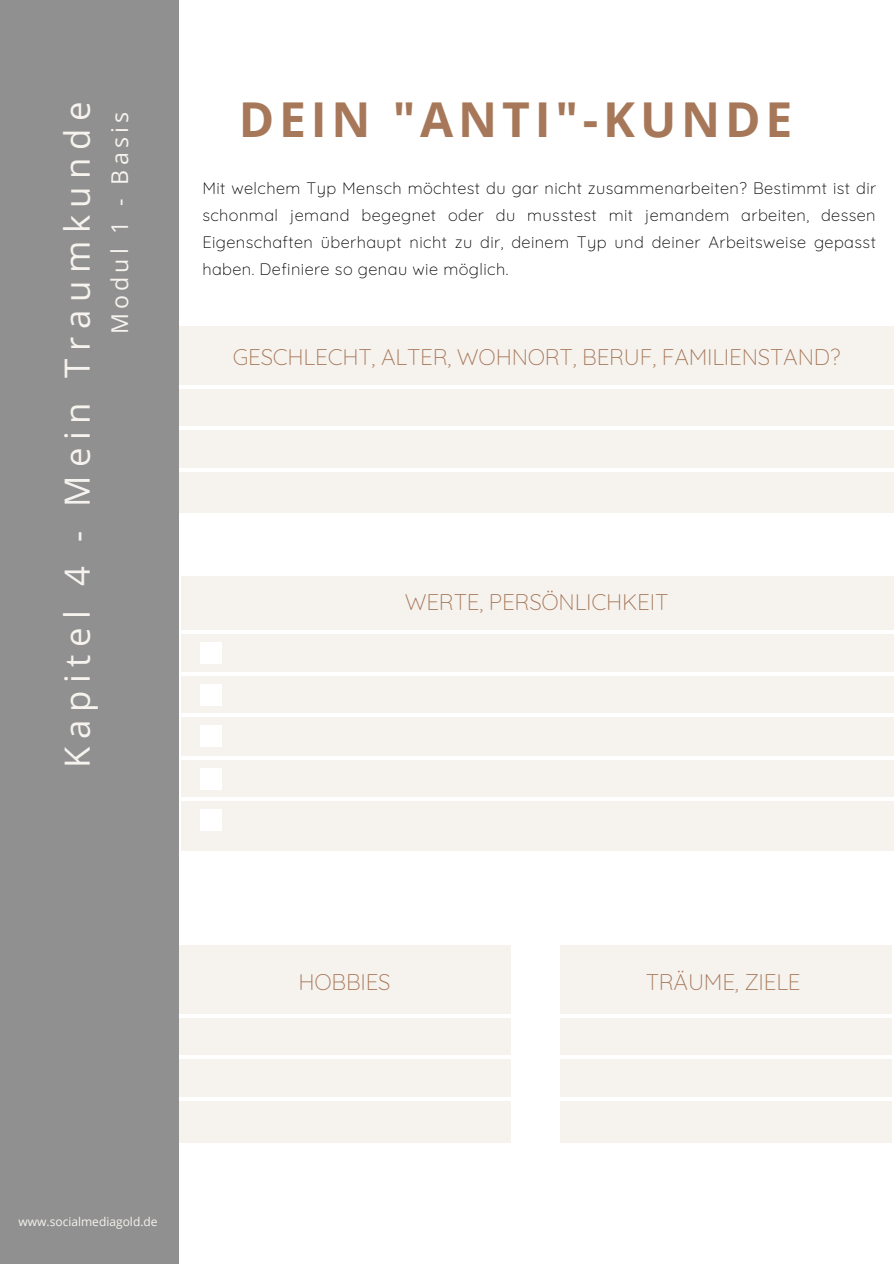
<style>
.page{position:relative;width:894px;height:1264px;background:#fff}
.page>*{position:absolute;margin:0;border:0;box-sizing:border-box;transform-origin:0 0}
.t1{font:700 48px "Open Sans";letter-spacing:.1em;color:#a67758}
.t2{font:34.8px "Open Sans";letter-spacing:.22em;color:#f6f3ef}
.t3{font:23.25px "Open Sans";letter-spacing:.18em;color:#f6f3ef}
.t4{font:300 22.5px "Quicksand";letter-spacing:-.01em;color:#a67758}
.t5{font:300 16.5px/27px "Quicksand";letter-spacing:.025em;color:#000;text-align:justify}
.t6{font:12px "Open Sans";color:#f6f3ef}
</style>
<div class="page">
<div style="left:179px;top:326px;width:714px;height:186px;background:#f6f3ef"></div>
<hr style="left:179px;top:385px;width:714px;height:3px;background:#fff">
<hr style="left:179px;top:427px;width:714px;height:3px;background:#fff">
<hr style="left:179px;top:468px;width:714px;height:3px;background:#fff">
<div style="left:181px;top:576px;width:712px;height:275px;background:#f6f3ef"></div>
<hr style="left:179px;top:630px;width:714px;height:4px;background:#fff">
<hr style="left:179px;top:672px;width:714px;height:3px;background:#fff">
<hr style="left:179px;top:713px;width:714px;height:4px;background:#fff">
<hr style="left:179px;top:756px;width:714px;height:3px;background:#fff">
<hr style="left:179px;top:797px;width:714px;height:4px;background:#fff">
<div style="left:200px;top:642px;width:21px;height:22px;background:#fff"></div>
<div style="left:200px;top:684px;width:21px;height:22px;background:#fff"></div>
<div style="left:200px;top:725px;width:21px;height:21px;background:#fff"></div>
<div style="left:200px;top:768px;width:21px;height:21px;background:#fff"></div>
<div style="left:200px;top:809px;width:21px;height:21px;background:#fff"></div>
<div style="left:179px;top:945px;width:331px;height:197px;background:#f6f3ef"></div>
<hr style="left:179px;top:1014px;width:331px;height:3px;background:#fff">
<hr style="left:179px;top:1055px;width:331px;height:4px;background:#fff">
<hr style="left:179px;top:1097px;width:331px;height:3px;background:#fff">
<div style="left:560px;top:945px;width:331px;height:197px;background:#f6f3ef"></div>
<hr style="left:560px;top:1014px;width:331px;height:3px;background:#fff">
<hr style="left:560px;top:1055px;width:331px;height:4px;background:#fff">
<hr style="left:560px;top:1097px;width:331px;height:3px;background:#fff">
<div style="left:0;top:0;width:179px;height:1263px;background:#909090"></div>
<p class="t2" style="left:52px;top:768px;width:668px;rotate:-90deg">Kapitel 4 - Mein Traumkunde</p>
<p class="t3" style="left:103px;top:334px;width:224px;rotate:-90deg">Modul 1 - Basis</p>
<p class="t1" style="left:239px;top:86px;width:555px">DEIN "ANTI"-KUNDE</p>
<p class="t5" style="left:202px;top:174px;width:675px">Mit welchem Typ Mensch möchtest du gar nicht zusammenarbeiten? Bestimmt ist dir schonmal jemand begegnet oder du musstest mit jemandem arbeiten, dessen Eigenschaften überhaupt nicht zu dir, deinem Typ und deiner Arbeitsweise gepasst haben. Definiere so genau wie möglich.</p>
<p class="t4" style="left:233px;top:342px;width:609px">GESCHLECHT, ALTER, WOHNORT, BERUF, FAMILIENSTAND?</p>
<p class="t4" style="left:404px;top:587px;width:265px">WERTE, PERSÖNLICHKEIT</p>
<p class="t4" style="left:298px;top:967px;width:94px">HOBBIES</p>
<p class="t4" style="left:645px;top:967px;width:156px">TRÄUME, ZIELE</p>
<p class="t6" style="left:18px;top:1213px;width:141px">www.socialmediagold.de</p>
</div>
